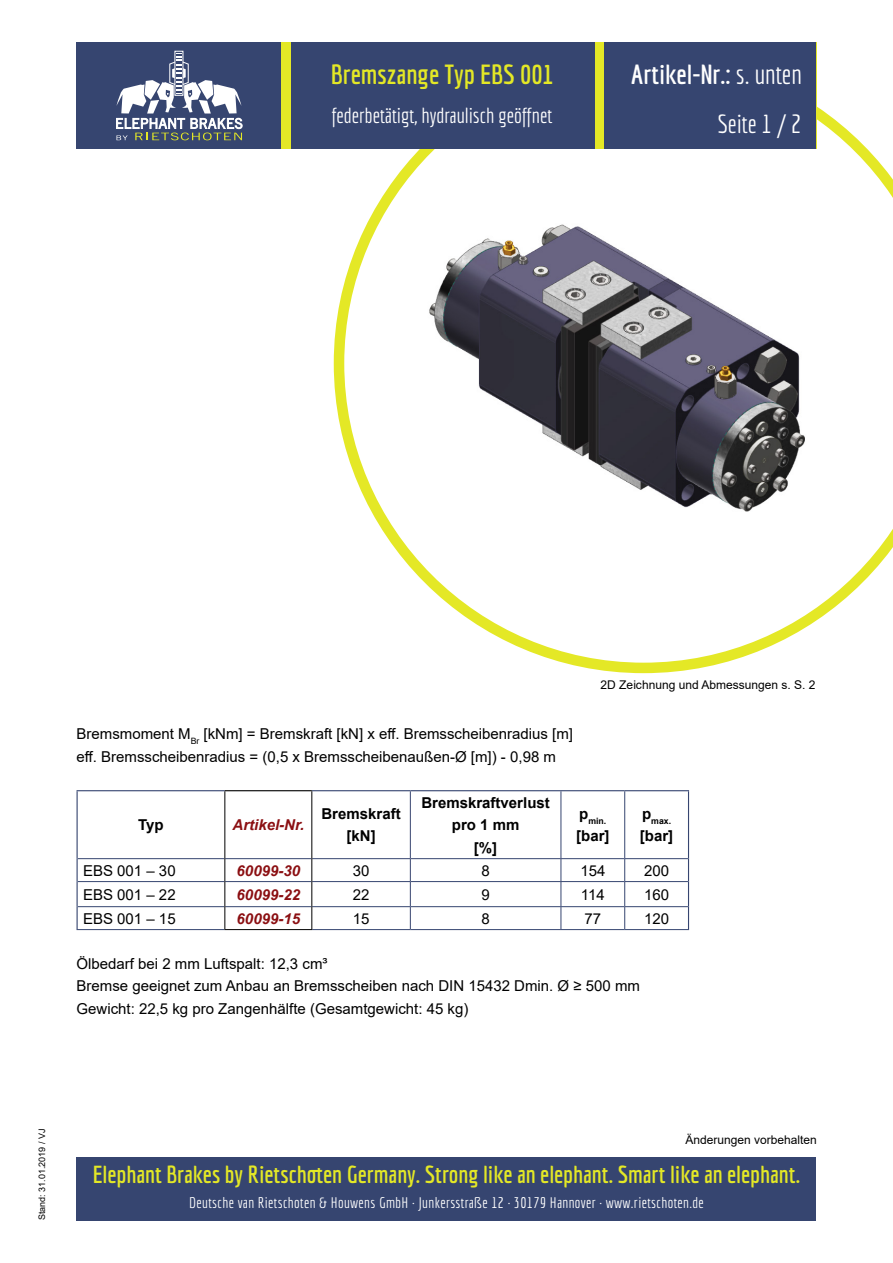
<style>
.page{position:relative;width:893px;height:1263px;background:#fff}
.page>*{position:absolute;margin:0;border:0;box-sizing:border-box;transform-origin:0 0}
.t1{font:700 27px "Economica";color:#fff}
.t2{font:700 27px "Economica";color:#e4e826}
.t3{font:25.5px "Economica";color:#fff}
.t4{font:700 24px "Economica";color:#e4e826}
.t5{font:21px "Economica";color:#fff}
.t6{font:15px "Arial";color:#000}
.t7{font:15px "Economica";letter-spacing:.025em;color:#fff}
.t8{font:700 15px "Arial";color:#000}
.t9{font:italic 700 15px "Arial";color:#8b0f12}
.t10{font:12px "Arial";color:#000}
.t11{font:9px "Arial";color:#000}
.t12{font:700 8.7px "Arial";color:#000}
.s1{font-weight:400}
</style>
<div class="page">
<div style="left:76px;top:1157px;width:740px;height:63px;background:#364570"></div>
<svg style="left:334px;top:106px;width:559px;height:567px"></svg>
<div style="left:76px;top:43px;width:741px;height:106px;background:#e4e826"></div>
<div style="left:76px;top:43px;width:204px;height:106px;background:#364570"></div>
<div style="left:605px;top:43px;width:211px;height:106px;background:#364570"></div>
<div style="left:291px;top:43px;width:303px;height:106px;background:#364570"></div>
<div style="left:175px;top:51px;width:8px;height:45px;border:1px solid #fff"></div>
<svg style="left:116px;top:53px;width:127px;height:87px"></svg>
<hr style="left:410px;top:791px;width:1px;height:67px;background:#364570">
<hr style="left:561px;top:791px;width:1px;height:67px;background:#364570">
<hr style="left:624px;top:791px;width:1px;height:67px;background:#364570">
<hr style="left:78px;top:858px;width:146px;height:1px;background:#364570">
<hr style="left:225px;top:858px;width:86px;height:1px;background:#364570">
<hr style="left:312px;top:858px;width:98px;height:1px;background:#364570">
<hr style="left:410px;top:858px;width:151px;height:1px;background:#364570">
<hr style="left:561px;top:858px;width:64px;height:1px;background:#364570">
<hr style="left:625px;top:858px;width:63px;height:1px;background:#364570">
<hr style="left:78px;top:881px;width:146px;height:1px;background:#364570">
<hr style="left:225px;top:881px;width:86px;height:1px;background:#364570">
<hr style="left:312px;top:881px;width:98px;height:1px;background:#364570">
<hr style="left:410px;top:881px;width:151px;height:1px;background:#364570">
<hr style="left:561px;top:881px;width:64px;height:1px;background:#364570">
<hr style="left:625px;top:881px;width:63px;height:1px;background:#364570">
<hr style="left:78px;top:906px;width:146px;height:1px;background:#364570">
<hr style="left:225px;top:906px;width:86px;height:1px;background:#364570">
<hr style="left:312px;top:906px;width:98px;height:1px;background:#364570">
<hr style="left:410px;top:906px;width:151px;height:1px;background:#364570">
<svg style="left:410px;top:859px;width:1px;height:70px"></svg>
<hr style="left:561px;top:906px;width:64px;height:1px;background:#364570">
<svg style="left:561px;top:859px;width:1px;height:70px"></svg>
<hr style="left:625px;top:906px;width:63px;height:1px;background:#364570">
<svg style="left:624px;top:859px;width:1px;height:70px"></svg>
<hr style="left:77px;top:929px;width:147px;height:1px;background:#364570">
<hr style="left:312px;top:929px;width:98px;height:1px;background:#364570">
<hr style="left:410px;top:929px;width:151px;height:1px;background:#364570">
<hr style="left:561px;top:929px;width:64px;height:1px;background:#364570">
<hr style="left:625px;top:929px;width:64px;height:1px;background:#364570">
<hr style="left:77px;top:790px;width:148px;height:1px;background:#364570">
<hr style="left:77px;top:791px;width:1px;height:68px;background:#364570">
<hr style="left:312px;top:790px;width:98px;height:1px;background:#364570">
<hr style="left:410px;top:790px;width:151px;height:1px;background:#364570">
<hr style="left:561px;top:790px;width:64px;height:1px;background:#364570">
<hr style="left:625px;top:790px;width:64px;height:1px;background:#364570">
<hr style="left:688px;top:791px;width:1px;height:68px;background:#364570">
<svg style="left:77px;top:859px;width:1px;height:70px"></svg>
<svg style="left:688px;top:859px;width:1px;height:70px"></svg>
<hr style="left:225px;top:790px;width:87px;height:1px;background:#000">
<hr style="left:224px;top:791px;width:1px;height:68px;background:#000">
<hr style="left:311px;top:791px;width:1px;height:68px;background:#000">
<svg style="left:224px;top:859px;width:1px;height:70px"></svg>
<svg style="left:311px;top:859px;width:1px;height:70px"></svg>
<hr style="left:224px;top:929px;width:88px;height:1px;background:#000">
<p class="t2" style="left:331px;top:59px;width:224px">Bremszange Typ EBS 001</p>
<p class="t5" style="left:332px;top:104px;width:222px">federbetätigt, hydraulisch geöffnet</p>
<p class="t1" style="left:631px;top:59px;width:172px">Artikel-Nr.: <span class="s1">s. unten</span></p>
<p class="t3" style="left:718px;top:109px;width:85px">Seite 1 / 2</p>
<p class="t6" style="left:77px;top:723px;width:498px">Bremsmoment M<sub>Br</sub> [kNm] = Bremskraft [kN] x eff. Bremsscheibenradius [m]</p>
<p class="t6" style="left:77px;top:746px;width:481px">eff. Bremsscheibenradius = (0,5 x Bremsscheibenaußen-Ø [m]) - 0,98 m</p>
<p class="t10" style="left:601px;top:677px;width:216px">2D Zeichnung und Abmessungen s. S. 2</p>
<p class="t8" style="left:138px;top:814px;width:27px">Typ</p>
<p class="t9" style="left:232px;top:815px;width:73px">Artikel-Nr.</p>
<p class="t8" style="left:321px;top:803px;width:81px">Bremskraft</p>
<p class="t8" style="left:346px;top:825px;width:31px">[kN]</p>
<p class="t8" style="left:421px;top:792px;width:130px">Bremskraftverlust</p>
<p class="t8" style="left:452px;top:814px;width:69px">pro 1 mm</p>
<p class="t8" style="left:474px;top:837px;width:25px">[%]</p>
<p class="t12" style="left:579px;top:815px;width:29px"><sup>p</sup>min.</p>
<p class="t8" style="left:576px;top:825px;width:35px">[bar]</p>
<p class="t12" style="left:642px;top:815px;width:31px"><sup>p</sup>max.</p>
<p class="t8" style="left:640px;top:825px;width:35px">[bar]</p>
<p class="t6" style="left:83px;top:860px;width:94px">EBS 001 – 30</p>
<p class="t9" style="left:237px;top:860px;width:65px">60099-30</p>
<p class="t6" style="left:353px;top:860px;width:18px">30</p>
<p class="t6" style="left:481px;top:860px;width:10px">8</p>
<p class="t6" style="left:580px;top:860px;width:27px">154</p>
<p class="t6" style="left:644px;top:860px;width:27px">200</p>
<p class="t6" style="left:83px;top:884px;width:94px">EBS 001 – 22</p>
<p class="t9" style="left:237px;top:884px;width:65px">60099-22</p>
<p class="t6" style="left:353px;top:884px;width:18px">22</p>
<p class="t6" style="left:481px;top:884px;width:10px">9</p>
<p class="t6" style="left:581px;top:884px;width:25px">114</p>
<p class="t6" style="left:644px;top:884px;width:27px">160</p>
<p class="t6" style="left:83px;top:908px;width:94px">EBS 001 – 15</p>
<p class="t9" style="left:237px;top:908px;width:65px">60099-15</p>
<p class="t6" style="left:353px;top:908px;width:18px">15</p>
<p class="t6" style="left:481px;top:908px;width:10px">8</p>
<p class="t6" style="left:584px;top:908px;width:18px">77</p>
<p class="t6" style="left:644px;top:908px;width:27px">120</p>
<p class="t6" style="left:77px;top:953px;width:252px">Ölbedarf bei 2 mm Luftspalt: 12,3 cm³</p>
<p class="t6" style="left:77px;top:976px;width:565px">Bremse geeignet zum Anbau an Bremsscheiben nach DIN 15432 Dmin. Ø ≥ 500 mm</p>
<p class="t6" style="left:77px;top:998px;width:393px">Gewicht: 22,5 kg pro Zangenhälfte (Gesamtgewicht: 45 kg)</p>
<p class="t11" style="left:36px;top:1220px;width:93px;rotate:-90deg">Stand: 31.01.2019 / VJ</p>
<p class="t10" style="left:685px;top:1132px;width:133px">Änderungen vorbehalten</p>
<h3 class="t4" style="left:93px;top:1160px;width:709px">Elephant Brakes by Rietschoten Germany. Strong like an elephant. Smart like an elephant.</h3>
<p class="t7" style="left:189px;top:1194px;width:516px">Deutsche van Rietschoten &amp; Houwens GmbH · Junkersstraße 12 · 30179 Hannover · www.rietschoten.de</p>
</div>
